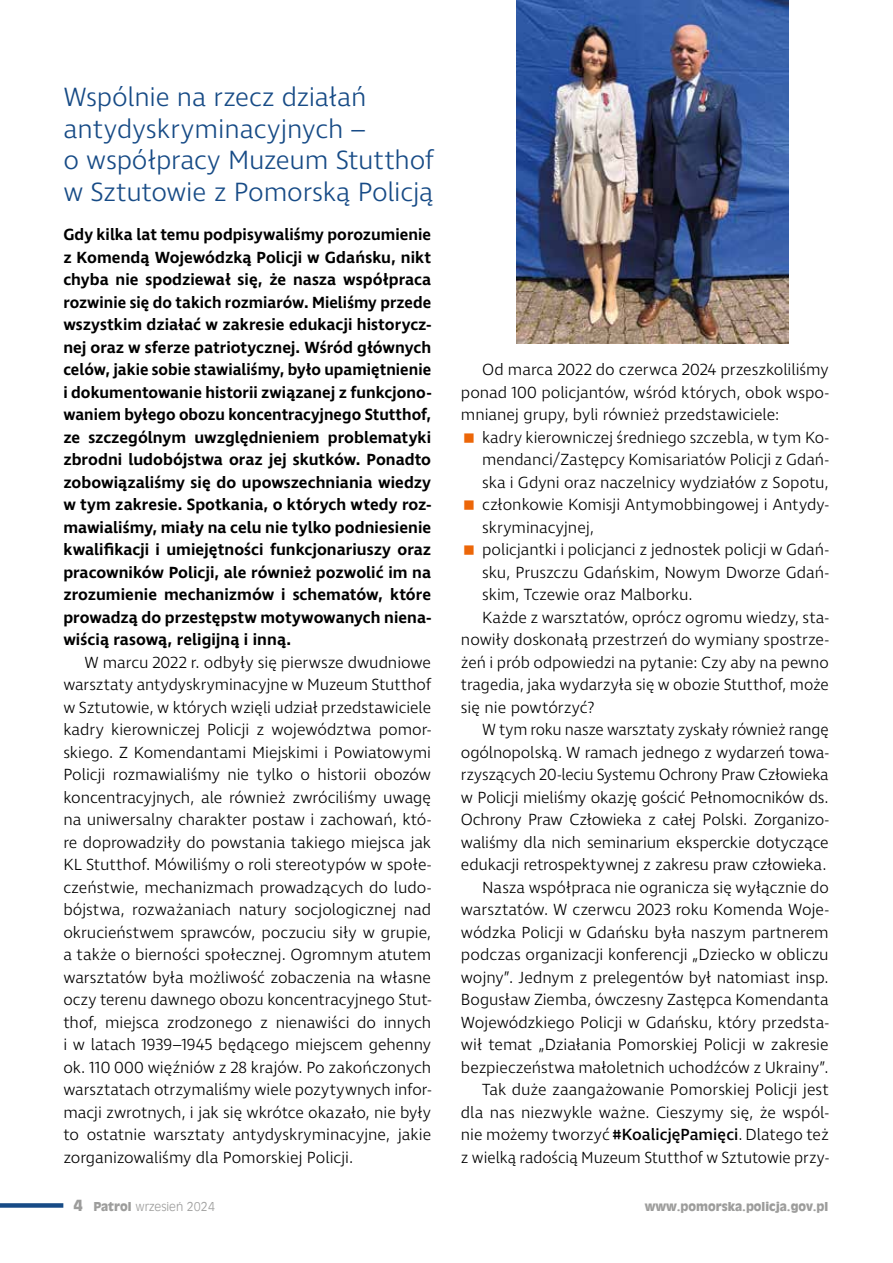
<style>
.page{position:relative;width:893px;height:1263px;background:#fff}
.page>*{position:absolute;margin:0;border:0;box-sizing:border-box;transform-origin:0 0}
.t1{font:300 27px/31.5px "Ingra";letter-spacing:-.005em;color:#174b86}
.t2{font:300 16.5px/22.5px "Ingra";letter-spacing:-.005em;color:#000;text-align:justify}
.t3{font:600 16.5px/22.5px "Ingra";letter-spacing:.005em;color:#000;text-align:justify}
.t4{font:12px "Incised 901 Blk EU";color:#9d9d9c}
.t5{font:12px "Incised 901 Lt EU";color:#9d9d9c}
.s1{font-weight:500}
.s2{font-family:"Incised 901 Blk EU";font-size:15px}
.s3{font-family:"Incised 901 Blk EU"}
</style>
<div class="page">
<div style="left:0;top:1203px;width:63px;height:5px;background:#174b86"></div>
<img style="left:517px;top:0;width:271px;height:344px">
<h1 class="t1" style="left:63px;top:83px;width:372px">Wspólnie na rzecz działań antydyskryminacyjnych –<br>o współpracy Muzeum Stutthof w Sztutowie z Pomorską Policją</h1>
<p class="t3" style="left:63px;top:224px;width:369px">Gdy kilka lat temu podpisywaliśmy porozumienie z Komendą Wojewódzką Policji w Gdańsku, nikt chyba nie spodziewał się, że nasza współpraca rozwinie się do takich rozmiarów. Mieliśmy przede wszystkim działać w zakresie edukacji historycz&shy;nej oraz w sferze patriotycznej. Wśród głównych celów, jakie sobie stawialiśmy, było upamiętnienie i dokumentowanie historii związanej z funkcjono&shy;waniem byłego obozu koncentracyjnego Stutthof, ze szczególnym uwzględnieniem problematyki zbrodni ludobójstwa oraz jej skutków. Ponadto zobowiązaliśmy się do upowszechniania wiedzy w tym zakresie. Spotkania, o których wtedy roz&shy;mawialiśmy, miały na celu nie tylko podniesienie kwalifikacji i umiejętności funkcjonariuszy oraz pracowników Policji, ale również pozwolić im na zrozumienie mechanizmów i schematów, które prowadzą do przestępstw motywowanych niena&shy;wiścią rasową, religijną i inną.</p>
<p class="t2" style="left:63px;top:652px;width:369px;text-indent:21px">W marcu 2022 r. odbyły się pierwsze dwudniowe warsztaty antydyskryminacyjne w Muzeum Stutthof w Sztutowie, w których wzięli udział przedstawiciele kadry kierowniczej Policji z województwa pomor&shy;skiego. Z Komendantami Miejskimi i Powiatowymi Policji rozmawialiśmy nie tylko o historii obozów koncentracyjnych, ale również zwróciliśmy uwagę na uniwersalny charakter postaw i zachowań, któ&shy;re doprowadziły do powstania takiego miejsca jak KL Stutthof. Mówiliśmy o roli stereotypów w społe&shy;czeństwie, mechanizmach prowadzących do ludo&shy;bójstwa, rozważaniach natury socjologicznej nad okrucieństwem sprawców, poczuciu siły w grupie, a także o bierności społecznej. Ogromnym atutem warsztatów była możliwość zobaczenia na własne oczy terenu dawnego obozu koncentracyjnego Stut&shy;thof, miejsca zrodzonego z nienawiści do innych i w latach 1939–1945 będącego miejscem gehenny ok. 110 000 więźniów z 28 krajów. Po zakończonych warsztatach otrzymaliśmy wiele pozytywnych infor&shy;macji zwrotnych, i jak się wkrótce okazało, nie były to ostatnie warsztaty antydyskryminacyjne, jakie zorganizowaliśmy dla Pomorskiej Policji.</p>
<p class="t2" style="left:461px;top:359px;width:369px;text-indent:21px">Od marca 2022 do czerwca 2024 przeszkoliliśmy ponad 100 policjantów, wśród których, obok wspo&shy;mnianej grupy, byli również przedstawiciele:</p>
<p class="t2" style="left:482px;top:427px;width:348px">kadry kierowniczej średniego szczebla, w tym Ko-</p>
<p class="t2" style="left:482px;top:449px;width:348px">mendanci/Zastępcy Komisariatów Policji z Gdań-</p>
<p class="t2" style="left:482px;top:472px;width:348px">ska i Gdyni oraz naczelnicy wydziałów z Sopotu,</p>
<p class="t2" style="left:482px;top:494px;width:348px">członkowie Komisji Antymobbingowej i Antydy-</p>
<p class="t2" style="left:482px;top:517px;width:113px">skryminacyjnej,</p>
<p class="t2" style="left:482px;top:539px;width:348px">policjantki i policjanci z jednostek policji w Gdań-</p>
<p class="t2" style="left:482px;top:562px;width:348px">sku, Pruszczu Gdańskim, Nowym Dworze Gdań-</p>
<p class="t2" style="left:482px;top:584px;width:212px">skim, Tczewie oraz Malborku.</p>
<p class="t2" style="left:482px;top:607px;width:348px">Każde z warsztatów, oprócz ogromu wiedzy, sta-</p>
<p class="t2" style="left:461px;top:629px;width:369px">nowiły doskonałą przestrzeń do wymiany spostrze-</p>
<p class="t2" style="left:461px;top:652px;width:369px">żeń i prób odpowiedzi na pytanie: Czy aby na pewno</p>
<p class="t2" style="left:461px;top:674px;width:369px">tragedia, jaka wydarzyła się w obozie Stutthof, może</p>
<p class="t2" style="left:461px;top:697px;width:135px">się nie powtórzyć?</p>
<p class="t2" style="left:482px;top:719px;width:348px">W tym roku nasze warsztaty zyskały również rangę</p>
<p class="t2" style="left:461px;top:742px;width:369px">ogólnopolską. W ramach jednego z wydarzeń towa-</p>
<p class="t2" style="left:461px;top:764px;width:369px">rzyszących 20-leciu Systemu Ochrony Praw Człowieka</p>
<p class="t2" style="left:461px;top:787px;width:369px">w Policji mieliśmy okazję gościć Pełnomocników ds.</p>
<p class="t2" style="left:461px;top:809px;width:369px">Ochrony Praw Człowieka z całej Polski. Zorganizo-</p>
<p class="t2" style="left:461px;top:832px;width:369px">waliśmy dla nich seminarium eksperckie dotyczące</p>
<p class="t2" style="left:461px;top:854px;width:367px">edukacji retrospektywnej z zakresu praw człowieka.</p>
<p class="t2" style="left:482px;top:877px;width:348px">Nasza współpraca nie ogranicza się wyłącznie do</p>
<p class="t2" style="left:461px;top:899px;width:369px">warsztatów. W czerwcu 2023 roku Komenda Woje-</p>
<p class="t2" style="left:461px;top:922px;width:369px">wódzka Policji w Gdańsku była naszym partnerem</p>
<p class="t2" style="left:461px;top:944px;width:369px">podczas organizacji konferencji „Dziecko w obliczu</p>
<p class="t2" style="left:461px;top:967px;width:369px">wojny”. Jednym z prelegentów był natomiast insp.</p>
<p class="t2" style="left:461px;top:989px;width:369px">Bogusław Ziemba, ówczesny Zastępca Komendanta</p>
<p class="t2" style="left:461px;top:1012px;width:369px">Wojewódzkiego Policji w Gdańsku, który przedsta-</p>
<p class="t2" style="left:461px;top:1034px;width:369px">wił temat „Działania Pomorskiej Policji w zakresie</p>
<p class="t2" style="left:461px;top:1057px;width:369px">bezpieczeństwa małoletnich uchodźców z Ukrainy”.</p>
<p class="t2" style="left:482px;top:1079px;width:348px">Tak duże zaangażowanie Pomorskiej Policji jest</p>
<p class="t2" style="left:461px;top:1102px;width:369px">dla nas niezwykle ważne. Cieszymy się, że wspól-</p>
<p class="t2" style="left:461px;top:1124px;width:369px">nie możemy tworzyć <span class="s1">#KoalicjęPamięci</span>. Dlatego też</p>
<p class="t2" style="left:461px;top:1147px;width:369px">z wielką radością Muzeum Stutthof w Sztutowie przy-</p>
<p class="t5" style="left:74px;top:1199px;width:143px"><span class="s2">4</span> <span class="s3">Patrol</span> wrzesień 2024</p>
<p class="t4" style="left:645px;top:1198px;width:185px">www.pomorska.policja.gov.pl</p>
</div>
